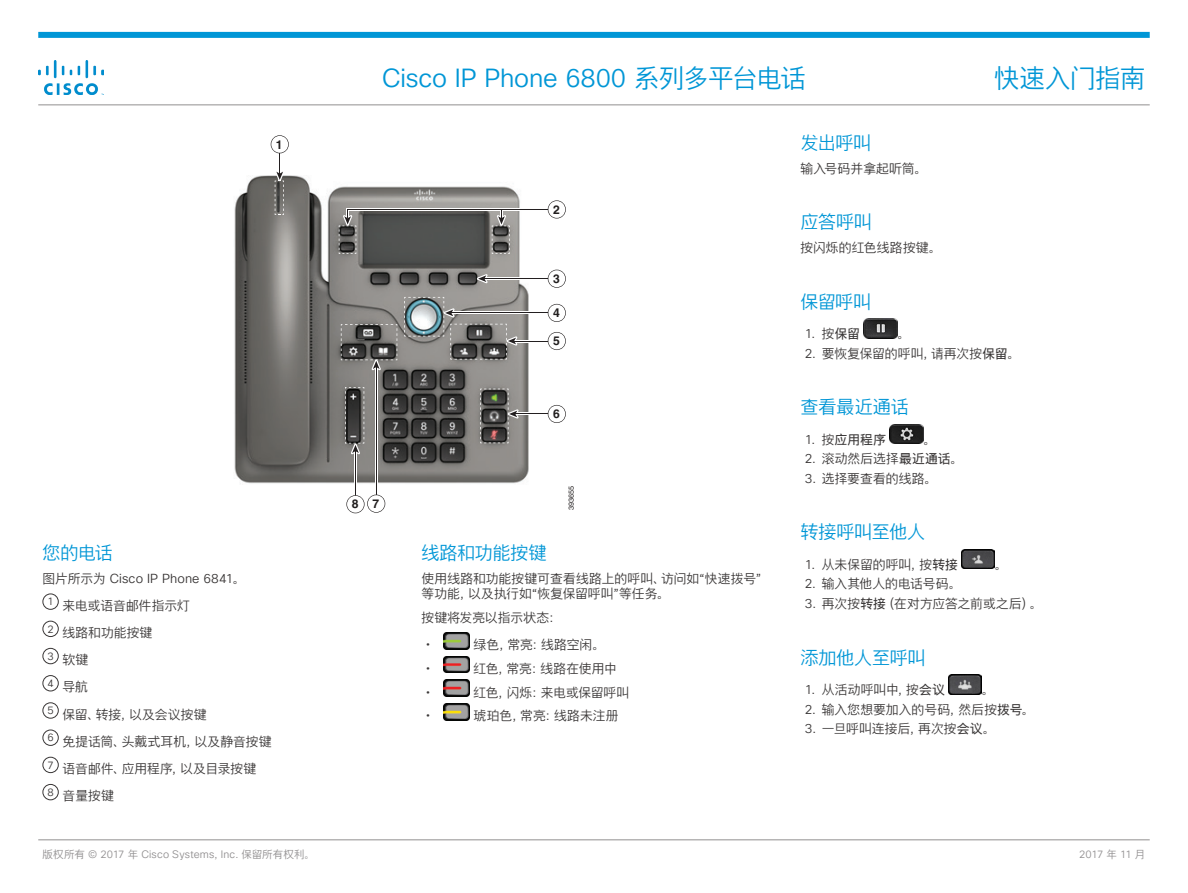
<style>
.page{position:relative;width:1188px;height:893px;background:#fff}
.page>*{position:absolute;margin:0;border:0;box-sizing:border-box;transform-origin:0 0}
.Header_center__produ{font:25.5px "Cisco Sans CHS Light";letter-spacing:-.005em;color:#0096d6}
.Header_right__docume{font:25.5px "Cisco Sans CHS Light";letter-spacing:-.015em;color:#0096d6}
.title__2_in__chapte{font:18px "Cisco Sans CHS Light";letter-spacing:-.01em;color:#0096d6}
.p__1{font:12.75px/15.3px "Cisco Sans CHS Light";letter-spacing:.005em;color:#393636}
.Only_one_step{font:12.75px "Cisco Sans CHS Light";letter-spacing:.01em;color:#393636}
.p__1-2{font:12.75px "Cisco Sans CHS Light";letter-spacing:-.015em;color:#393636}
.t1{font:12.75px "Cisco Sans CHS";color:#393636}
.t2{font:700 12.15px "Helvetica";color:#211e1e}
.Footer_left{font:10.5px "Cisco Sans CHS Light";letter-spacing:.015em;color:#918f90}
.Footer_right{font:10.5px "Cisco Sans CHS Light";letter-spacing:-.05em;color:#918f90}
.t3{font:10.5px "Cisco Sans CHS Light";color:#393636}
.t4{font:7.35px "Helvetica";color:#231f20}
.s1{font-family:"Cisco Sans CHS"}
.s2{font-family:"Cisco Sans CHS Light"}
</style>
<div class="page">
<div style="left:38px;top:32px;width:1112px;height:6px;background:#0096d6"></div>
<hr style="left:38px;top:104px;width:1112px;height:1px;background:#918f90">
<hr style="left:38px;top:839px;width:1112px;height:1px;background:#918f90">
<img style="left:38px;top:61px;width:65px;height:33px">
<div style="left:43px;top:593px;width:16px;height:17px;border:1px solid #393636;border-radius:50%"></div>
<div style="left:43px;top:621px;width:16px;height:16px;border:1px solid #393636;border-radius:50%"></div>
<div style="left:43px;top:648px;width:16px;height:16px;border:1px solid #393636;border-radius:50%"></div>
<div style="left:43px;top:675px;width:16px;height:16px;border:1px solid #393636;border-radius:50%"></div>
<div style="left:43px;top:702px;width:16px;height:17px;border:1px solid #393636;border-radius:50%"></div>
<div style="left:43px;top:730px;width:16px;height:16px;border:1px solid #393636;border-radius:50%"></div>
<div style="left:43px;top:757px;width:16px;height:16px;border:1px solid #393636;border-radius:50%"></div>
<div style="left:43px;top:784px;width:16px;height:16px;border:1px solid #393636;border-radius:50%"></div>
<img style="left:443px;top:633px;width:26px;height:16px">
<img style="left:443px;top:656px;width:26px;height:17px">
<img style="left:443px;top:680px;width:26px;height:17px">
<img style="left:443px;top:703px;width:26px;height:17px">
<img style="left:864px;top:319px;width:33px;height:19px">
<img style="left:890px;top:424px;width:33px;height:20px">
<img style="left:962px;top:549px;width:33px;height:20px">
<img style="left:949px;top:675px;width:33px;height:19px">
<img style="left:234px;top:175px;width:295px;height:309px">
<svg style="left:271px;top:135px;width:18px;height:80px"></svg>
<hr style="left:483px;top:277px;width:67px;height:3px;background:#fff">
<svg style="left:477px;top:274px;width:11px;height:9px"></svg>
<hr style="left:483px;top:278px;width:67px;height:1px;background:#231f20">
<svg style="left:548px;top:270px;width:18px;height:18px"></svg>
<hr style="left:450px;top:312px;width:100px;height:2px;background:#fff">
<hr style="left:450px;top:313px;width:100px;height:1px;background:#231f20">
<svg style="left:548px;top:304px;width:18px;height:18px"></svg>
<hr style="left:513px;top:340px;width:37px;height:2px;background:#fff">
<svg style="left:404px;top:297px;width:113px;height:63px;background:#868988"></svg>
<hr style="left:513px;top:341px;width:37px;height:1px;background:#231f20">
<svg style="left:548px;top:332px;width:18px;height:18px"></svg>
<hr style="left:514px;top:413px;width:36px;height:2px;background:#fff">
<svg style="left:480px;top:389px;width:39px;height:55px;background:#62605d"></svg>
<hr style="left:514px;top:414px;width:36px;height:1px;background:#231f20">
<svg style="left:548px;top:405px;width:18px;height:18px"></svg>
<hr style="left:375px;top:366px;width:2px;height:136px;background:#fff">
<svg style="left:341px;top:324px;width:57px;height:46px;background:#696766"></svg>
<hr style="left:376px;top:366px;width:1px;height:137px;background:#231f20">
<hr style="left:354px;top:450px;width:3px;height:53px;background:#fff">
<svg style="left:345px;top:387px;width:20px;height:67px"></svg>
<hr style="left:355px;top:450px;width:1px;height:53px;background:#231f20">
<svg style="left:346px;top:495px;width:39px;height:18px"></svg>
<hr style="left:346px;top:208px;width:206px;height:3px;background:#fff">
<hr style="left:348px;top:209px;width:202px;height:1px;background:#231f20">
<svg style="left:548px;top:200px;width:18px;height:18px"></svg>
<svg style="left:339px;top:209px;width:18px;height:45px"></svg>
<svg style="left:492px;top:210px;width:18px;height:44px"></svg>
<p class="t2" style="left:276px;top:137px;width:8px">1</p>
<p class="title__2_in__chapte" style="left:43px;top:541px;width:72px">您的电话</p>
<p class="p__1" style="left:43px;top:570px;width:204px">图片所示为 Cisco IP Phone 6841。</p>
<p class="t3" style="left:47px;top:595px;width:8px">1</p>
<p class="p__1" style="left:63px;top:598px;width:129px">来电或语音邮件指示灯</p>
<p class="t3" style="left:47px;top:622px;width:8px">2</p>
<p class="p__1" style="left:63px;top:625px;width:91px">线路和功能按键</p>
<p class="t3" style="left:47px;top:649px;width:8px">3</p>
<p class="p__1" style="left:63px;top:652px;width:27px">软键</p>
<p class="t3" style="left:47px;top:677px;width:8px">4</p>
<p class="p__1" style="left:63px;top:679px;width:27px">导航</p>
<p class="t3" style="left:47px;top:704px;width:8px">5</p>
<p class="p__1" style="left:63px;top:706px;width:146px">保留、转接，以及会议按键</p>
<p class="t3" style="left:47px;top:731px;width:8px">6</p>
<p class="p__1" style="left:63px;top:734px;width:211px">免提话筒、头戴式耳机，以及静音按键</p>
<p class="t3" style="left:47px;top:758px;width:8px">7</p>
<p class="p__1" style="left:63px;top:761px;width:195px">语音邮件、应用程序，以及目录按键</p>
<p class="t3" style="left:47px;top:785px;width:8px">8</p>
<p class="p__1" style="left:63px;top:788px;width:53px">音量按键</p>
<p class="Header_center__produ" style="left:382px;top:62px;width:425px">Cisco IP Phone 6800 系列多平台电话</p>
<p class="Header_right__docume" style="left:994px;top:62px;width:153px">快速入门指南</p>
<p class="t2" style="left:352px;top:496px;width:29px">8 7</p>
<p class="t2" style="left:553px;top:202px;width:8px">2</p>
<p class="t2" style="left:553px;top:271px;width:8px">3</p>
<p class="t2" style="left:553px;top:305px;width:8px">4</p>
<p class="t2" style="left:553px;top:333px;width:8px">5</p>
<p class="t2" style="left:553px;top:406px;width:8px">6</p>
<p class="t4" style="left:567px;top:510px;width:26px;rotate:-90deg">393655</p>
<p class="title__2_in__chapte" style="left:422px;top:541px;width:127px">线路和功能按键</p>
<p class="p__1" style="left:422px;top:570px;width:342px">使用线路和功能按键可查看线路上的呼叫、访问如“快速拨号”等功能，以及执行如“恢复保留呼叫”等任务。</p>
<p class="p__1" style="left:422px;top:609px;width:142px">按键将发亮以指示状态：</p>
<p class="p__1" style="left:474px;top:637px;width:133px">绿色，常亮：线路空闲。</p>
<p class="p__1" style="left:474px;top:661px;width:145px">红色，常亮：线路在使用中</p>
<p class="p__1-2" style="left:474px;top:684px;width:157px">红色，闪烁：来电或保留呼叫</p>
<p class="p__1" style="left:474px;top:708px;width:147px">琥珀色，常亮：线路未注册</p>
<p class="title__2_in__chapte" style="left:801px;top:131px;width:72px">发出呼叫</p>
<p class="Only_one_step" style="left:801px;top:160px;width:128px">输入号码并拿起听筒。</p>
<p class="title__2_in__chapte" style="left:801px;top:211px;width:73px">应答呼叫</p>
<p class="Only_one_step" style="left:801px;top:240px;width:143px">按闪烁的红色线路按键。</p>
<p class="title__2_in__chapte" style="left:801px;top:290px;width:72px">保留呼叫</p>
<p class="p__1" style="left:805px;top:326px;width:57px">1. 按<span class="s1">保留</span></p>
<p class="p__1" style="left:897px;top:326px;width:14px">。</p>
<p class="p__1" style="left:805px;top:345px;width:217px">2. 要恢复保留的呼叫，请再次按<span class="s1">保留</span>。</p>
<p class="title__2_in__chapte" style="left:801px;top:395px;width:110px">查看最近通话</p>
<p class="t1" style="left:805px;top:431px;width:83px"><span class="s2">1. 按</span>应用程序</p>
<p class="p__1" style="left:923px;top:431px;width:14px">。</p>
<p class="p__1" style="left:805px;top:451px;width:160px">2. 滚动然后选择<span class="s1">最近通话</span>。</p>
<p class="p__1" style="left:805px;top:471px;width:134px">3. 选择要查看的线路。</p>
<p class="title__2_in__chapte" style="left:801px;top:520px;width:126px">转接呼叫至他人</p>
<p class="p__1" style="left:805px;top:557px;width:155px">1. 从未保留的呼叫，按<span class="s1">转接</span></p>
<p class="p__1" style="left:995px;top:557px;width:14px">。</p>
<p class="p__1" style="left:805px;top:576px;width:158px">2. 输入其他人的电话号码。</p>
<p class="p__1" style="left:805px;top:596px;width:239px">3. 再次按<span class="s1">转接</span>（在对方应答之前或之后）。</p>
<p class="title__2_in__chapte" style="left:801px;top:646px;width:127px">添加他人至呼叫</p>
<p class="p__1" style="left:805px;top:682px;width:142px">1. 从活动呼叫中，按<span class="s1">会议</span></p>
<p class="p__1" style="left:982px;top:682px;width:14px">。</p>
<p class="p__1" style="left:805px;top:701px;width:231px">2. 输入您想要加入的号码，然后按<span class="s1">拨号</span>。</p>
<p class="p__1" style="left:805px;top:721px;width:192px">3. 一旦呼叫连接后，再次按<span class="s1">会议</span>。</p>
<p class="Footer_left" style="left:43px;top:848px;width:274px">版权所有 © 2017 年 Cisco Systems, Inc. 保留所有权利。</p>
<p class="Footer_right" style="left:1079px;top:848px;width:68px">2017 年 11 月</p>
</div>
